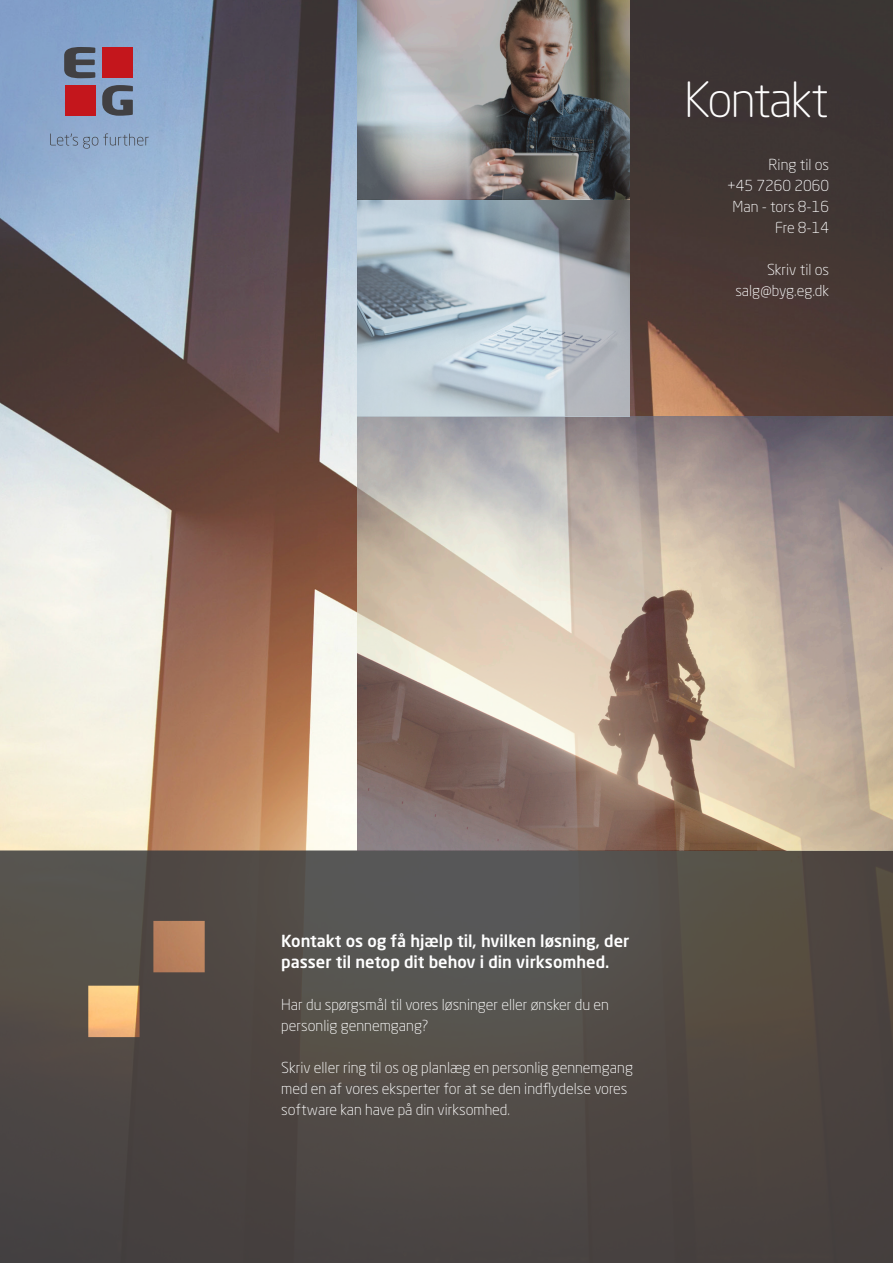
<style>
.page{position:relative;width:893px;height:1263px;background:#fff}
.page>*{position:absolute;margin:0;border:0;box-sizing:border-box;transform-origin:0 0}
.Overskrift_1{font:300 48px "Neo Sans Std";letter-spacing:-.04em;color:#fff}
.Overskrift_3{font:500 16.5px/21px "Neo Sans Std";color:#fff}
.Brødtekst{font:300 15px/21px "Neo Sans Std";color:#fff}
</style>
<div class="page">
<img style="left:0;top:0;width:893px;height:850px">
<svg style="left:1px;top:850px;width:892px;height:413px;background:#514b46"></svg>
<svg style="left:0;top:850px;width:1px;height:413px"></svg>
<img style="left:358px;top:416px;width:535px;height:434px">
<img style="left:358px;top:200px;width:272px;height:216px">
<img style="left:358px;top:0;width:272px;height:200px">
<div style="left:65px;top:85px;width:31px;height:31px;background:#c4161c"></div>
<div style="left:102px;top:48px;width:31px;height:30px;background:#c4161c"></div>
<svg style="left:64px;top:47px;width:31px;height:31px"></svg>
<svg style="left:50px;top:133px;width:99px;height:16px;background:#89a1bf"></svg>
<svg style="left:102px;top:85px;width:31px;height:31px"></svg>
<p class="Overskrift_1" style="left:684px;top:71px;width:146px">Kontakt</p>
<p class="Brødtekst" style="left:769px;top:153px;width:62px">Ring til os</p>
<p class="Brødtekst" style="left:727px;top:174px;width:104px">+45 7260 2060</p>
<p class="Brødtekst" style="left:732px;top:195px;width:98px">Man - tors 8-16</p>
<p class="Brødtekst" style="left:775px;top:216px;width:56px">Fre 8-14</p>
<p class="Brødtekst" style="left:767px;top:258px;width:64px">Skriv til os</p>
<p class="Brødtekst" style="left:735px;top:279px;width:95px">salg@byg.eg.dk</p>
<p class="Overskrift_3" style="left:281px;top:930px;width:350px">Kontakt os og få hjælp til, hvilken løsning, der passer til netop dit behov i din virksomhed.</p>
<p class="Brødtekst" style="left:281px;top:993px;width:329px">Har du spørgsmål til vores løsninger eller ønsker du en personlig gennemgang?</p>
<p class="Brødtekst" style="left:281px;top:1056px;width:353px">Skriv eller ring til os og planlæg en personlig gennemgang med en af vores eksperter for at se den indflydelse vores software kan have på din virksomhed.</p>
</div>
